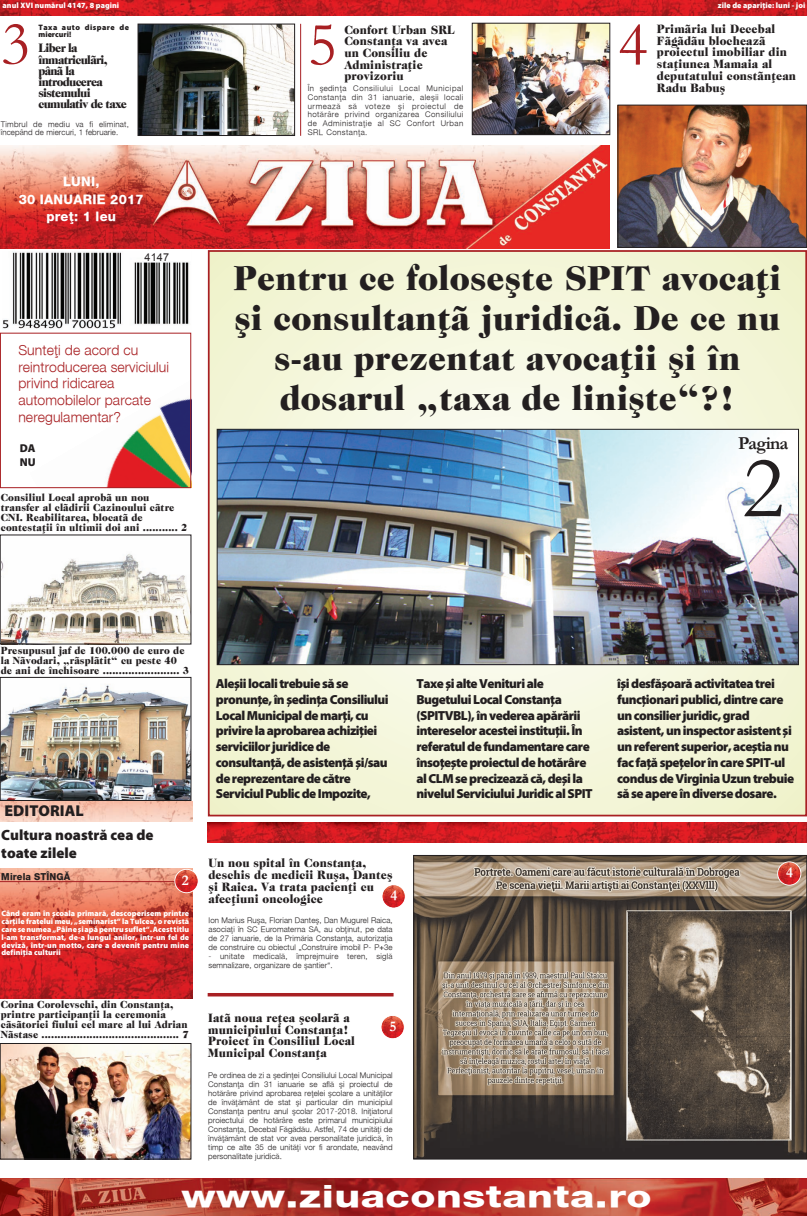
<style>
.page{position:relative;width:807px;height:1216px;background:#fff}
.page>*{position:absolute;margin:0;border:0;box-sizing:border-box;transform-origin:0 0}
.t1{font:89.25px "Garamond";color:#231f20}
.t2{font:62.12px "Garamond";color:#a82023}
.t3{font:900 35px/39.7px "Caslon Two Twenty Four LT";letter-spacing:.005em;color:#231f20;text-align:center}
.t4{font:30.62px "Helvetica New Heavy M";letter-spacing:.01em;color:#fff;scale:1.34 1}
.t5{font:700 18.38px "Garamond";letter-spacing:-.04em;color:#231f20}
.t6{font:700 15.75px "Myriad Black ASTA";letter-spacing:.005em;color:#231f20}
.t7{font:700 14.88px/17.8px "Myriad Black ASTA";color:#231f20}
.t8{font:700 14.88px "Garamond";color:#fff}
.t9{font:14px/16.6px "Helvetica Light M";letter-spacing:.005em;color:#a82023}
.t10{font:700 13.12px/15.8px "Myriad Black ASTA";letter-spacing:-.04em;color:#231f20}
.t11{font:13.12px/17.4px "Helvetica New Heavy M";letter-spacing:.02em;color:#fff;text-align:center}
.t12{font:900 12.25px/11.8px "Caslon Two Twenty Four LT";letter-spacing:.01em;color:#231f20;scale:.96 1}
.t13{font:900 12.25px/11.1px "Caslon Two Twenty Four LT";letter-spacing:-.055em;color:#231f20;scale:.96 1}
.t14{font:700 11.38px/13.7px "Myriad Black ASTA";color:#231f20}
.t15{font:10.85px "Arial";color:#231f20}
.t16{font:900 10.5px/10.1px "Caslon Two Twenty Four LT";letter-spacing:.01em;color:#231f20;scale:.96 1}
.t17{font:9.62px "Helvetica New Heavy M";letter-spacing:.01em;color:#231f20;scale:.96 1}
.t18{font:7.88px/9px "Helvetica Light M";letter-spacing:.01em;color:#231f20;text-align:justify}
.t19{font:700 7.88px/7.9px "Myriad Black ASTA";letter-spacing:.005em;color:#fff;text-align:justify}
.t20{font:7.88px/9px "Helvetica Light M";letter-spacing:.035em;color:#231f20}
.t21{font:700 7.88px/7.1px "Myriad Black ASTA";letter-spacing:.065em;color:#231f20}
.s1{font-family:"Hamangia Normal"}
</style>
<div class="page">
<div style="left:211px;top:253px;width:592px;height:560px;background:#f2f4d4"></div>
<div style="left:209px;top:251px;width:596px;height:564px;background:#f3f5d7;border-radius:50%"></div>
<div style="left:240px;top:281px;width:534px;height:504px;background:#f4f6db;border-radius:50%"></div>
<div style="left:271px;top:310px;width:472px;height:446px;background:#f6f8df;border-radius:50%"></div>
<div style="left:302px;top:339px;width:410px;height:388px;background:#f7f9e3;border-radius:50%"></div>
<div style="left:327px;top:363px;width:360px;height:340px;background:#f8f9e7;border-radius:50%"></div>
<div style="left:358px;top:392px;width:298px;height:282px;background:#f9faeb;border-radius:50%"></div>
<div style="left:208px;top:250px;width:598px;height:566px;border:2px solid #a82023"></div>
<img style="left:2px;top:252px;width:187px;height:77px">
<div style="left:144px;top:242px;width:47px;height:19px;background:#fff"></div>
<img style="left:0;top:1178px;width:806px;height:37px">
<img style="left:0;top:0;width:806px;height:15px">
<img style="left:0;top:146px;width:609px;height:102px">
<img style="left:208px;top:822px;width:598px;height:20px">
<hr style="left:300px;top:24px;width:1px;height:112px;background:#a82023">
<img style="left:140px;top:26px;width:153px;height:108px">
<div style="left:138px;top:24px;width:157px;height:112px;border:1px solid #231f20"></div>
<img style="left:474px;top:25px;width:133px;height:108px">
<div style="left:472px;top:23px;width:137px;height:112px;border:1px solid #231f20"></div>
<img style="left:0;top:868px;width:193px;height:130px">
<hr style="left:0;top:881px;width:185px;height:1px;background:#a82023">
<img style="left:0;top:801px;width:193px;height:20px">
<svg style="left:207px;top:993px;width:186px;height:3px"></svg>
<svg style="left:174px;top:868px;width:24px;height:25px"></svg>
<img style="left:2px;top:1045px;width:187px;height:112px">
<div style="left:0;top:1043px;width:191px;height:116px;border:1px solid #231f20"></div>
<img style="left:2px;top:684px;width:187px;height:114px">
<div style="left:0;top:677px;width:191px;height:123px;border:1px solid #231f20"></div>
<img style="left:2px;top:554px;width:187px;height:88px">
<img style="left:619px;top:107px;width:185px;height:138px">
<div style="left:617px;top:105px;width:189px;height:142px;border:1px solid #231f20"></div>
<svg style="left:381px;top:1016px;width:23px;height:23px"></svg>
<img style="left:106px;top:398px;width:83px;height:88px">
<div style="left:0;top:333px;width:191px;height:155px;border:1px solid #a82023"></div>
<img style="left:219px;top:431px;width:577px;height:232px">
<div style="left:217px;top:429px;width:581px;height:236px;border:1px solid #231f20"></div>
<svg style="left:382px;top:885px;width:23px;height:23px"></svg>
<img style="left:415px;top:857px;width:389px;height:300px">
<div style="left:413px;top:855px;width:393px;height:304px;border:1px solid #231f20"></div>
<svg style="left:776px;top:861px;width:24px;height:24px"></svg>
<p class="t19" style="left:3px;top:2px;width:118px">anul XVI numãrul 4147, 8 pagini</p>
<p class="t19" style="left:717px;top:2px;width:89px">zile de apariþie: luni - joi</p>
<p class="t12" style="left:656px;top:23px;width:146px">Primãria lui Decebal<br>Fãgãdãu blocheazã proiectul imobiliar din staþiunea Mamaia al deputatului constãnþean<br>Radu Babuº</p>
<p class="t2" style="left:1px;top:10px;width:31px">3</p>
<p class="t12" style="left:344px;top:24px;width:117px;line-height:11.5px">Confort Urban SRL<br>Constanþa va avea un Consiliu de<br>Administraþie provizoriu</p>
<p class="t18" style="left:307px;top:84px;width:157px;line-height:8.8px">În ºedinþa Consiliului Local Municipal Constanþa din 31 ianuarie, aleºii locali urmeazã sã voteze ºi proiectul de hotãrâre privind organizarea Consiliului de Administraþie al SC Confort Urban SRL Constanþa.</p>
<p class="t2" style="left:617px;top:10px;width:31px">4</p>
<p class="t2" style="left:307px;top:11px;width:31px">5</p>
<p class="t21" style="left:38px;top:25px;width:92px">Taxa auto dispare de miercuri!</p>
<p class="t13" style="left:38px;top:43px;width:94px">Liber la înmatriculãri, pânã la introducerea sistemului cumulativ de taxe</p>
<p class="t18" style="left:1px;top:120px;width:130px;line-height:8.3px">Timbrul de mediu va fi eliminat, începând de miercuri, 1 februarie.</p>
<p class="t11" style="left:19px;top:173px;width:126px">LUNI,<br>30 IANUARIE 2017 preþ: 1 leu</p>
<p class="t15" style="left:144px;top:251px;width:26px">4147</p>
<p class="t9" style="left:18px;top:342px;width:152px">Sunteþi de acord cu reintroducerea serviciului privind ridicarea automobilelor parcate neregulamentar?</p>
<p class="t14" style="left:20px;top:442px;width:17px">DA<br>NU</p>
<p class="t16" style="left:1px;top:492px;width:196px">Consiliul Local aprobã un nou transfer al clãdirii Cazinoului cãtre CNI. Reabilitarea, blocatã de contestaþii în ultimii doi ani ........... 2</p>
<p class="t3" style="left:233px;top:258px;width:548px">Pentru ce foloseºte SPIT avocaþi ºi consultanþã juridicã. De ce nu s-au prezentat avocaþii ºi în dosarul „taxa de liniºte“?!</p>
<p class="t5" style="left:737px;top:433px;width:52px">Pagina</p>
<p class="t1" style="left:741px;top:439px;width:43px">2</p>
<p class="t16" style="left:1px;top:645px;width:197px">Presupusul jaf de 100.000 de euro de la Nãvodari, „rãsplãtit“ cu peste 40 de ani de închisoare ........................ 3</p>
<p class="t6" style="left:4px;top:804px;width:81px">EDITORIAL</p>
<p class="t7" style="left:1px;top:827px;width:154px">Cultura noastrã cea de toate zilele</p>
<p class="t17" style="left:1px;top:871px;width:73px">Mirela ST|NGÃ</p>
<p class="t19" style="left:1px;top:910px;width:189px">Când eram în ºcoala primarã, descoperisem printre cãrþile fratelui meu, „seminarist“ la Tulcea, o revistã care se numea „Pâine ºi apã pentru suflet“. Acest titlu l-am transformat, de-a lungul anilor, într-un fel de devizã, într-un motto, care a devenit pentru mine definiþia culturii</p>
<p class="t8" style="left:182px;top:871px;width:8px">2</p>
<p class="t16" style="left:1px;top:999px;width:197px">Corina Corolevschi, din Constanþa, printre participanþii la ceremonia cãsãtoriei fiului cel mare al lui Adrian Nãstase ........................................... 7</p>
<p class="t10" style="left:216px;top:677px;width:174px">Aleºii locali trebuie sã se pronunþe, în ºedinþa Consiliului<br>Local Municipal de marþi, cu privire la aprobarea achiziþiei serviciilor juridice de consultanþã, de asistenþã ºi/sau de reprezentare de cãtre<br>Serviciul Public de Impozite,</p>
<p class="t10" style="left:416px;top:677px;width:178px">Taxe ºi alte Venituri ale<br>Bugetului Local Constanþa (SPITVBL), în vederea apãrãrii intereselor acestei instituþii. În referatul de fundamentare care însoþeºte proiectul de hotãrâre al CLM se precizeazã cã, deºi la nivelul Serviciului Juridic al SPIT</p>
<p class="t10" style="left:616px;top:677px;width:178px">îºi desfãºoarã activitatea trei funcþionari publici, dintre care un consilier juridic, grad asistent, un inspector asistent ºi un referent superior, aceºtia nu fac faþã speþelor în care SPIT-ul condus de Virginia Uzun trebuie sã se apere în diverse dosare.</p>
<p class="t12" style="left:208px;top:857px;width:193px">Un nou spital în Constanþa, deschis de medicii Ruºa, Danteº ºi Raica. Va trata pacienþi cu afecþiuni oncologice</p>
<p class="t18" style="left:208px;top:915px;width:185px">Ion Marius Ruºa, Florian Danteº, Dan Mugurel Raica, asociaþi în SC Euromaterna SA, au obþinut, pe data de 27 ianuarie, de la Primãria Constanþa, autorizaþia de construire cu obiectul „Construire imobil P- P<span class="s1">+</span>3e</p>
<p class="t20" style="left:208px;top:951px;width:185px">- unitate medicalã, împrejmuire teren, siglã semnalizare, organizare de ºantier“.</p>
<p class="t8" style="left:390px;top:887px;width:8px">4</p>
<p class="t12" style="left:208px;top:1011px;width:154px">Iatã noua reþea ºcolarã a municipiului Constanþa!<br>Proiect în Consiliul Local<br>Municipal Constanþa</p>
<p class="t18" style="left:208px;top:1070px;width:186px">Pe ordinea de zi a ºedinþei Consiliului Local Municipal Constanþa din 31 ianuarie se aflã ºi proiectul de hotãrâre privind aprobarea reþelei ºcolare a unitãþilor de învãþãmânt de stat ºi particular din municipiul Constanþa pentru anul ºcolar 2017-2018. Iniþiatorul proiectului de hotãrâre este primarul municipiului Constanþa, Decebal Fãgãdãu. Astfel, 74 de unitãþi de învãþãmânt de stat vor avea personalitate juridicã, în timp ce alte 35 de unitãþi vor fi arondate, neavând personalitate juridicã.</p>
<p class="t8" style="left:389px;top:1017px;width:8px">5</p>
<p class="t8" style="left:785px;top:864px;width:8px">4</p>
<p class="t4" style="left:181px;top:1179px;width:352px">www.ziuaconstanta.ro</p>
</div>
